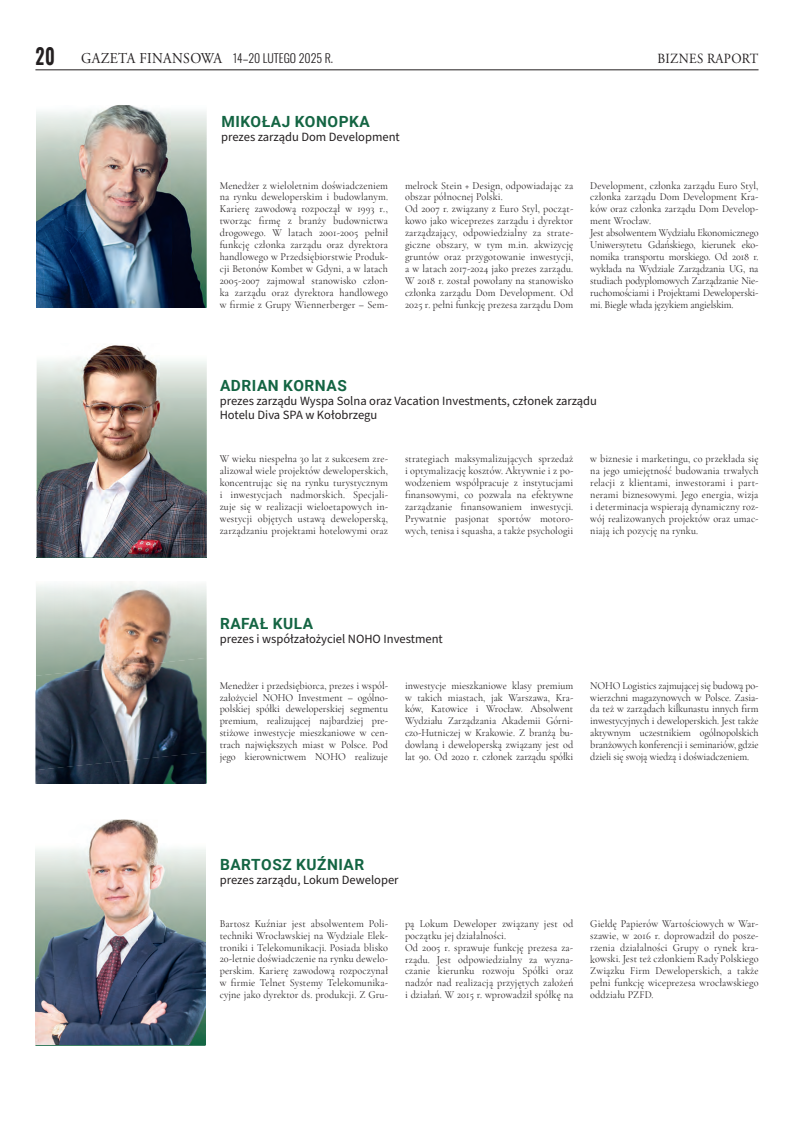
<style>
.page{position:relative;width:794px;height:1134px;background:#fff}
.page>*{position:absolute;margin:0;border:0;box-sizing:border-box;transform-origin:0 0}
.t1{font:700 15.4px "Roboto";letter-spacing:.035em;color:#146543}
.t2{font:14px "Adobe Garamond Pro";letter-spacing:.025em;color:#231f20;scale:.92 1}
.t3{font:12.6px/14.1px "Source Sans Pro";color:#231f20}
.t4{font:300 12px "Oswald";color:#231f20;scale:.92 1}
.t5{font:10.7px/11.9px "Cormorant Garamond";letter-spacing:.01em;color:#231f20;text-align:justify;scale:.95 1}
.t6{font:10.7px/11.9px "Cormorant Garamond";letter-spacing:-.015em;color:#231f20;scale:.95 1}
.s1{font-weight:600;font-size:22px}
.s2{font-family:"Adobe Garamond Pro";font-weight:400;font-size:15px}
</style>
<div class="page">
<hr style="left:35px;top:70px;width:723px;height:1px;background:#231f20">
<img style="left:94px;top:345px;width:50px;height:10px">
<img style="left:37px;top:355px;width:170px;height:203px">
<img style="left:37px;top:105px;width:169px;height:203px">
<img style="left:35px;top:586px;width:34px;height:198px">
<img style="left:69px;top:783px;width:137px;height:1px">
<img style="left:37px;top:585px;width:72px;height:82px">
<img style="left:109px;top:583px;width:97px;height:84px">
<img style="left:37px;top:667px;width:82px;height:83px">
<img style="left:119px;top:657px;width:87px;height:93px">
<img style="left:37px;top:750px;width:169px;height:33px">
<img style="left:90px;top:819px;width:68px;height:24px">
<img style="left:35px;top:843px;width:171px;height:201px">
<p class="t4" style="left:35px;top:53px;width:325px"><span class="s1">20</span> <span class="s2">GAZETA FINANSOWA</span> 14–20 LUTEGO 2025 R.</p>
<h2 class="t2" style="left:657px;top:53px;width:111px">BIZNES RAPORT</h2>
<h1 class="t1" style="left:221px;top:113px;width:150px">MIKOŁAJ KONOPKA</h1>
<p class="t3" style="left:221px;top:131px;width:180px">prezes zarządu Dom Development</p>
<p class="t5" style="left:220px;top:179px;width:179px">Menedżer z wieloletnim doświadczeniem na rynku deweloperskim i budowlanym.<br>Karierę zawodową rozpoczął w 1993 r., tworząc firmę z branży budownictwa drogowego. W latach 2001-2005 pełnił funkcję członka zarządu oraz dyrektora handlowego w Przedsiębiorstwie Produk&shy;cji Betonów Kombet w Gdyni, a w latach 2005-2007 zajmował stanowisko człon&shy;ka zarządu oraz dyrektora handlowego w firmie z Grupy Wiennerberger – Sem-</p>
<p class="t5" style="left:405px;top:179px;width:179px;text-align:left">melrock Stein + Design, odpowiadając za obszar północnej Polski.<br>Od 2007 r. związany z Euro Styl, począt&shy;kowo jako wiceprezes zarządu i dyrektor zarządzający, odpowiedzialny za strate&shy;giczne obszary, w tym m.in. akwizycję gruntów oraz przygotowanie inwestycji, a w latach 2017-2024 jako prezes zarządu.<br>W 2018 r. został powołany na stanowisko członka zarządu Dom Development. Od 2025 r. pełni funkcję prezesa zarządu Dom</p>
<p class="t6" style="left:590px;top:179px;width:179px">Development, członka zarządu Euro Styl, członka zarządu Dom Development Kra&shy;ków oraz członka zarządu Dom Develop&shy;ment Wrocław.<br>Jest absolwentem Wydziału Ekonomicznego Uniwersytetu Gdańskiego, kierunek eko&shy;nomika transportu morskiego. Od 2018 r. wykłada na Wydziale Zarządzania UG, na studiach podyplomowych Zarządzanie Nie&shy;ruchomościami i Projektami Deweloperski&shy;mi. Biegle włada językiem angielskim.</p>
<h1 class="t1" style="left:220px;top:376px;width:128px">ADRIAN KORNAS</h1>
<p class="t3" style="left:220px;top:395px;width:379px">prezes zarządu Wyspa Solna oraz Vacation Investments, członek zarządu<br>Hotelu Diva SPA w Kołobrzegu</p>
<p class="t5" style="left:220px;top:453px;width:179px">W wieku niespełna 30 lat z sukcesem zre&shy;alizował wiele projektów deweloperskich, koncentrując się na rynku turystycznym i inwestycjach nadmorskich. Specjali&shy;zuje się w realizacji wieloetapowych in&shy;westycji objętych ustawą deweloperską, zarządzaniu projektami hotelowymi oraz</p>
<p class="t5" style="left:405px;top:453px;width:179px">strategiach maksymalizujących sprzedaż i optymalizację kosztów. Aktywnie i z po&shy;wodzeniem współpracuje z instytucjami finansowymi, co pozwala na efektywne zarządzanie finansowaniem inwestycji.<br>Prywatnie pasjonat sportów motoro&shy;wych, tenisa i squasha, a także psychologii</p>
<p class="t5" style="left:590px;top:453px;width:179px">w biznesie i marketingu, co przekłada się na jego umiejętność budowania trwałych relacji z klientami, inwestorami i part&shy;nerami biznesowymi. Jego energia, wizja i determinacja wspierają dynamiczny roz&shy;wój realizowanych projektów oraz umac&shy;niają ich pozycję na rynku.</p>
<h1 class="t1" style="left:220px;top:614px;width:95px">RAFAŁ KULA</h1>
<p class="t3" style="left:220px;top:633px;width:225px">prezes i współzałożyciel NOHO Investment</p>
<p class="t5" style="left:220px;top:679px;width:179px">Menedżer i przedsiębiorca, prezes i współ&shy;założyciel NOHO Investment – ogólno&shy;polskiej spółki deweloperskiej segmentu premium, realizującej najbardziej pre&shy;stiżowe inwestycje mieszkaniowe w cen&shy;trach największych miast w Polsce. Pod jego kierownictwem NOHO realizuje</p>
<p class="t5" style="left:405px;top:679px;width:179px">inwestycje mieszkaniowe klasy premium w takich miastach, jak Warszawa, Kra&shy;ków, Katowice i Wrocław. Absolwent Wydziału Zarządzania Akademii Górni&shy;czo-Hutniczej w Krakowie. Z branżą bu&shy;dowlaną i deweloperską związany jest od lat 90. Od 2020 r. członek zarządu spółki</p>
<p class="t5" style="left:590px;top:679px;width:179px">NOHO Logistics zajmującej się budową po&shy;wierzchni magazynowych w Polsce. Zasia&shy;da też w zarządach kilkunastu innych firm inwestycyjnych i deweloperskich. Jest także aktywnym uczestnikiem ogólnopolskich branżowych konferencji i seminariów, gdzie dzieli się swoją wiedzą i doświadczeniem.</p>
<h1 class="t1" style="left:220px;top:855px;width:146px">BARTOSZ KUŹNIAR</h1>
<p class="t3" style="left:220px;top:874px;width:180px">prezes zarządu, Lokum Deweloper</p>
<p class="t5" style="left:220px;top:917px;width:179px">Bartosz Kuźniar jest absolwentem Poli&shy;techniki Wrocławskiej na Wydziale Elek&shy;troniki i Telekomunikacji. Posiada blisko 20-letnie doświadczenie na rynku dewelo&shy;perskim. Karierę zawodową rozpoczynał w firmie Telnet Systemy Telekomunika&shy;cyjne jako dyrektor ds. produkcji. Z Gru-</p>
<p class="t5" style="left:405px;top:917px;width:179px;text-align:left">pą Lokum Deweloper związany jest od początku jej działalności.<br>Od 2005 r. sprawuje funkcję prezesa za&shy;rządu. Jest odpowiedzialny za wyzna&shy;czanie kierunku rozwoju Spółki oraz nadzór nad realizacją przyjętych założeń i działań. W 2015 r. wprowadził spółkę na</p>
<p class="t5" style="left:590px;top:917px;width:179px">Giełdę Papierów Wartościowych w War&shy;szawie, w 2016 r. doprowadził do posze&shy;rzenia działalności Grupy o rynek kra&shy;kowski. Jest też członkiem Rady Polskiego Związku Firm Deweloperskich, a także pełni funkcję wiceprezesa wrocławskiego oddziału PZFD.</p>
</div>
